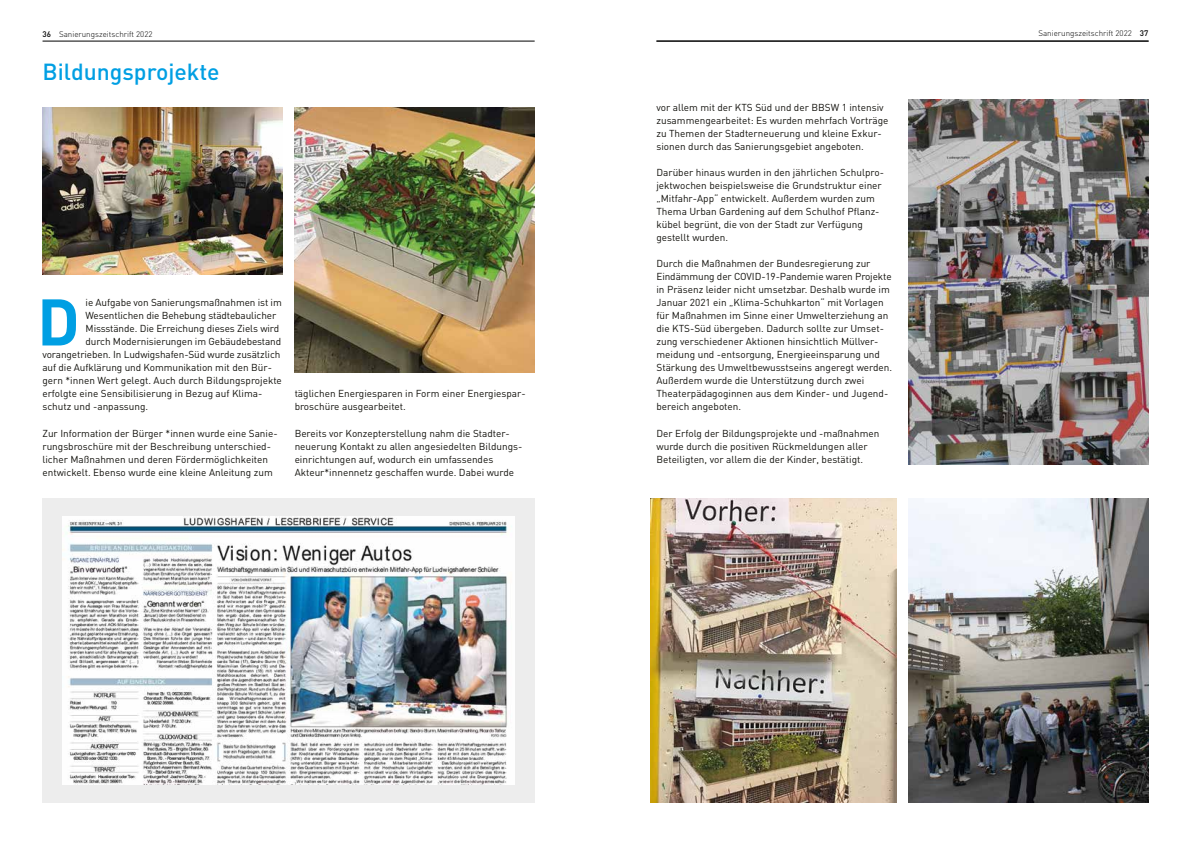
<style>
.page{position:relative;width:1191px;height:842px;background:#fff}
.page>*{position:absolute;margin:0;border:0;box-sizing:border-box;transform-origin:0 0}
.t1{font:700 64.8px "FFDIN";color:#009fe3}
.t2{font:500 23px "FFDIN";color:#009fe3}
.t3{font:10px/13px "FFDIN";color:#12110c}
.t4{font:300 8px "FFDIN";color:#000}
.s1{font-weight:500}
</style>
<div class="page">
<hr style="left:43px;top:41px;width:491px;height:1px;background:#000">
<div style="left:42px;top:498px;width:492px;height:304px;background:#ededed"></div>
<img style="left:63px;top:516px;width:451px;height:268px">
<hr style="left:656px;top:41px;width:492px;height:1px;background:#000">
<img style="left:908px;top:498px;width:240px;height:304px">
<img style="left:295px;top:107px;width:239px;height:266px">
<img style="left:43px;top:107px;width:239px;height:167px">
<img style="left:908px;top:100px;width:240px;height:364px">
<img style="left:650px;top:498px;width:246px;height:304px">
<p class="t4" style="left:43px;top:29px;width:111px"><span class="s1">36</span> Sanierungszeitschrift 2022</p>
<p class="t4" style="left:1038px;top:29px;width:112px">Sanierungszeitschrift 2022 <span class="s1">37</span></p>
<h2 class="t2" style="left:43px;top:56px;width:179px">Bildungsprojekte</h2>
<h1 class="t1" style="left:37px;top:280px;width:44px">D</h1>
<p class="t3" style="left:86px;top:296px;width:198px">ie Aufgabe von Sanierungsmaßnahmen ist im</p>
<p class="t3" style="left:86px;top:309px;width:192px">Wesentlichen die Behebung städtebaulicher</p>
<p class="t3" style="left:86px;top:322px;width:195px">Missstände. Die Erreichung dieses Ziels wird</p>
<p class="t3" style="left:86px;top:335px;width:197px">durch Modernisierungen im Gebäudebestand</p>
<p class="t3" style="left:42px;top:348px;width:239px">vorangetrieben. In Ludwigshafen-Süd wurde zusätzlich</p>
<p class="t3" style="left:42px;top:361px;width:231px">auf die Aufklärung und Kommunikation mit den Bür-</p>
<p class="t3" style="left:42px;top:374px;width:241px">gern *innen Wert gelegt. Auch durch Bildungsprojekte</p>
<p class="t3" style="left:42px;top:387px;width:221px">erfolgte eine Sensibilisierung in Bezug auf Klima-</p>
<p class="t3" style="left:42px;top:400px;width:107px">schutz und -anpassung.</p>
<p class="t3" style="left:42px;top:426px;width:237px">Zur Information der Bürger *innen wurde eine Sanie&shy;rungsbroschüre mit der Beschreibung unterschied&shy;licher Maßnahmen und deren Fördermöglichkeiten entwickelt. Ebenso wurde eine kleine Anleitung zum</p>
<p class="t3" style="left:295px;top:387px;width:232px">täglichen Energiesparen in Form einer Energiespar&shy;broschüre ausgearbeitet.</p>
<p class="t3" style="left:295px;top:426px;width:229px">Bereits vor Konzepterstellung nahm die Stadter&shy;neuerung Kontakt zu allen angesiedelten Bildungs&shy;einrichtungen auf, wodurch ein umfassendes Akteur*innennetz geschaffen wurde. Dabei wurde</p>
<p class="t3" style="left:656px;top:101px;width:233px">vor allem mit der KTS Süd und der BBSW 1 intensiv zusammengearbeitet: Es wurden mehrfach Vorträge zu Themen der Stadterneuerung und kleine Exkur&shy;sionen durch das Sanierungsgebiet angeboten.</p>
<p class="t3" style="left:656px;top:166px;width:229px">Darüber hinaus wurden in den jährlichen Schulpro&shy;jektwochen beispielsweise die Grundstruktur einer „Mitfahr-App“ entwickelt. Außerdem wurden zum Thema Urban Gardening auf dem Schulhof Pflanz&shy;kübel begrünt, die von der Stadt zur Verfügung gestellt wurden.</p>
<p class="t3" style="left:656px;top:257px;width:237px">Durch die Maßnahmen der Bundesregierung zur Eindämmung der COVID-19-Pandemie waren Projekte in Präsenz leider nicht umsetzbar. Deshalb wurde im Januar 2021 ein „Klima-Schuhkarton“ mit Vorlagen für Maßnahmen im Sinne einer Umwelterziehung an die KTS-Süd übergeben. Dadurch sollte zur Umset&shy;zung verschiedener Aktionen hinsichtlich Müllver&shy;meidung und -entsorgung, Energieeinsparung und Stärkung des Umweltbewusstseins angeregt werden.<br>Außerdem wurde die Unterstützung durch zwei Theaterpädagoginnen aus dem Kinder- und Jugend&shy;bereich angeboten.</p>
<p class="t3" style="left:656px;top:426px;width:224px">Der Erfolg der Bildungsprojekte und -maßnahmen wurde durch die positiven Rückmeldungen aller<br>Beteiligten, vor allem die der Kinder, bestätigt.</p>
</div>
